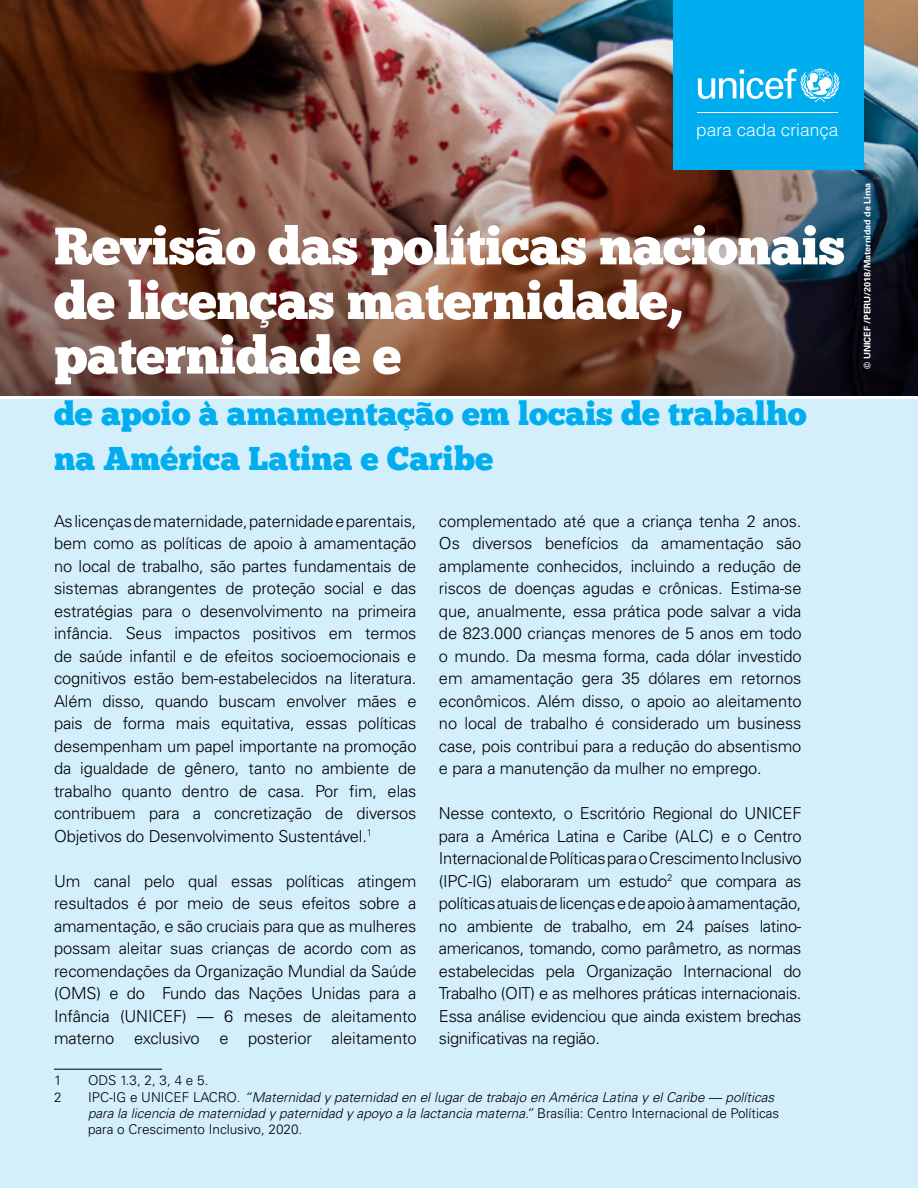
<style>
.page{position:relative;width:918px;height:1188px;background:#fff}
.page>*{position:absolute;margin:0;border:0;box-sizing:border-box;transform-origin:0 0}
.t1{font:52.5px/54.6px "Chunk Five";letter-spacing:-.01em;color:#fff}
.t2{font:33px/45px "Chunk Five";color:#00aeef}
.t3{font:300 17.25px "Helvetica LT Std";color:#fff}
.texto{font:300 16.5px/22.5px "Univers LT Std";letter-spacing:-.01em;color:#000;text-align:justify}
.foonote{font:italic 300 13.5px/16.2px "Univers LT Std";color:#000}
.foonote-2{font:300 13.5px "Univers LT Std";color:#000}
.t4{font:700 9px "Univers LT Std";color:#fff}
.s1{font-style:normal}
</style>
<div class="page">
<div style="left:0;top:399px;width:918px;height:789px;background:#d4effc"></div>
<img style="left:0;top:0;width:918px;height:396px">
<hr style="left:54px;top:1069px;width:108px;height:1px;background:#000">
<div style="left:673px;top:0;width:191px;height:170px;background:#00aeef"></div>
<svg style="left:698px;top:69px;width:141px;height:33px"></svg>
<hr style="left:698px;top:112px;width:140px;height:1px;background:#fff">
<p class="t3" style="left:696px;top:120px;width:144px">para cada criança</p>
<p class="t1" style="left:54px;top:219px;width:793px">Revisão das políticas nacionais de licenças maternidade, paternidade e</p>
<p class="t2" style="left:54px;top:391px;width:754px">de apoio à amamentação em locais de trabalho na América Latina e Caribe</p>
<p class="texto" style="left:54px;top:509px;width:364px">As licenças de maternidade, paternidade e parentais, bem como as políticas de apoio à amamentação no local de trabalho, são partes fundamentais de sistemas abrangentes de proteção social e das estratégias para o desenvolvimento na primeira infância. Seus impactos positivos em termos de saúde infantil e de efeitos socioemocionais e cognitivos estão bem-estabelecidos na literatura.<br>Além disso, quando buscam envolver mães e pais de forma mais equitativa, essas políticas desempenham um papel importante na promoção da igualdade de gênero, tanto no ambiente de trabalho quanto dentro de casa. Por fim, elas contribuem para a concretização de diversos Objetivos do Desenvolvimento Sustentável.<sup>1</sup></p>
<p class="texto" style="left:54px;top:869px;width:364px">Um canal pelo qual essas políticas atingem resultados é por meio de seus efeitos sobre a amamentação, e são cruciais para que as mulheres possam aleitar suas crianças de acordo com as recomendações da Organização Mundial da Saúde (OMS) e do Fundo das Nações Unidas para a Infância (UNICEF) — 6 meses de aleitamento materno exclusivo e posterior aleitamento</p>
<p class="foonote-2" style="left:54px;top:1072px;width:9px">1</p>
<p class="foonote-2" style="left:88px;top:1072px;width:122px">ODS 1.3, 2, 3, 4 e 5.</p>
<p class="foonote-2" style="left:54px;top:1089px;width:9px">2</p>
<p class="foonote" style="left:88px;top:1089px;width:693px"><span class="s1">IPC-IG e UNICEF LACRO.</span> “Maternidad y paternidad en el lugar de trabajo en América Latina y el Caribe — políticas para la licencia de maternidad y paternidad y apoyo a la lactancia materna.” <span class="s1">Brasília: Centro Internacional de Políticas para o Crescimento Inclusivo, 2020.</span></p>
<p class="texto" style="left:439px;top:509px;width:364px">complementado até que a criança tenha 2 anos.<br>Os diversos benefícios da amamentação são amplamente conhecidos, incluindo a redução de riscos de doenças agudas e crônicas. Estima-se que, anualmente, essa prática pode salvar a vida de 823.000 crianças menores de 5 anos em todo o mundo. Da mesma forma, cada dólar investido em amamentação gera 35 dólares em retornos econômicos. Além disso, o apoio ao aleitamento no local de trabalho é considerado um business case, pois contribui para a redução do absentismo e para a manutenção da mulher no emprego.</p>
<p class="texto" style="left:439px;top:802px;width:364px">Nesse contexto, o Escritório Regional do UNICEF para a América Latina e Caribe (ALC) e o Centro Internacional de Políticas para o Crescimento Inclusivo (IPC-IG) elaboraram um estudo<sup>2</sup> que compara as políticas atuais de licenças e de apoio à amamentação, no ambiente de trabalho, em 24 países latino&shy;americanos, tomando, como parâmetro, as normas estabelecidas pela Organização Internacional do Trabalho (OIT) e as melhores práticas internacionais.<br>Essa análise evidenciou que ainda existem brechas significativas na região.</p>
<p class="t4" style="left:862px;top:369px;width:188px;rotate:-90deg">© UNICEF /PERU/2018/Maternidad de Lima</p>
</div>
